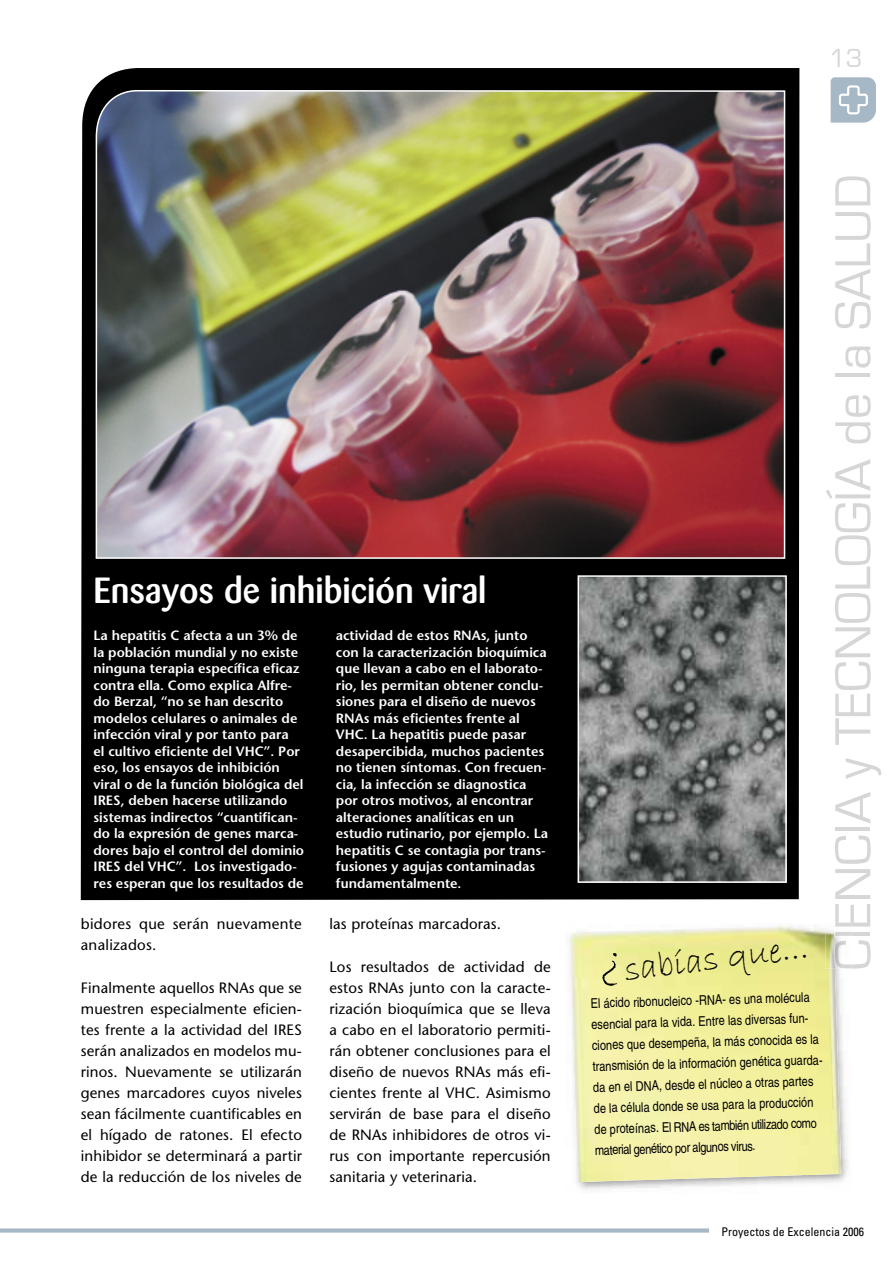
<style>
.page{position:relative;width:893px;height:1263px;background:#fff}
.page>*{position:absolute;margin:0;border:0;box-sizing:border-box;transform-origin:0 0}
.t1{font:52.5px "Eurostile";color:#d6d6d6}
.t2{font:500 36px "Barmeno";color:#fff}
.t3{font:36px "Bradley Hand ITC";color:#000}
.t4{font:27px "Eurostile";color:#d6d6d6}
.t5{font:15px/21px "Stone Sans";letter-spacing:.01em;color:#000;text-align:justify}
.t6{font:600 13.5px/16.5px "Stone Sans";color:#fff}
.t7{font:condensed 13.5px/21px "Helvetica";color:#000}
.t8{font:condensed 12px "Univers";color:#000}
</style>
<div class="page">
<svg style="left:831px;top:77px;width:45px;height:45px;background:#b2c0cd"></svg>
<svg style="left:0;top:1228px;width:709px;height:5px;background:#b4c2cf"></svg>
<div style="left:81px;top:68px;width:718px;height:832px;background:#000"></div>
<img style="left:804px;top:968px;width:47px;height:215px">
<img style="left:835px;top:922px;width:17px;height:46px">
<img style="left:570px;top:924px;width:271px;height:258px">
<img style="left:826px;top:924px;width:9px;height:44px">
<img style="left:95px;top:89px;width:691px;height:471px">
<img style="left:581px;top:578px;width:203px;height:302px">
<div style="left:578px;top:575px;width:209px;height:308px;border:2px solid #fff"></div>
<svg style="left:601px;top:951px;width:21px;height:36px"></svg>
<h3 class="t4" style="left:829px;top:44px;width:35px">13</h3>
<h2 class="t2" style="left:94px;top:569px;width:394px">Ensayos de inhibición viral</h2>
<p class="t6" style="left:94px;top:627px;width:212px">La hepatitis C afecta a un 3% de la población mundial y no existe ninguna terapia específica eficaz contra ella. Como explica Alfre&shy;do Berzal, “no se han descrito modelos celulares o animales de infección viral y por tanto para<br>el cultivo eficiente del VHC”. Por eso, los ensayos de inhibición viral o de la función biológica del<br>IRES, deben hacerse utilizando sistemas indirectos “cuantifican&shy;do la expresión de genes marca&shy;dores bajo el control del dominio<br>IRES del VHC”. Los investigado&shy;res esperan que los resultados de</p>
<p class="t6" style="left:336px;top:627px;width:214px">actividad de estos RNAs, junto con la caracterización bioquímica que llevan a cabo en el laborato&shy;rio, les permitan obtener conclu&shy;siones para el diseño de nuevos<br>RNAs más eficientes frente al<br>VHC. La hepatitis puede pasar desapercibida, muchos pacientes no tienen síntomas. Con frecuen&shy;cia, la infección se diagnostica por otros motivos, al encontrar alteraciones analíticas en un estudio rutinario, por ejemplo. La hepatitis C se contagia por trans&shy;fusiones y agujas contaminadas fundamentalmente.</p>
<p class="t5" style="left:81px;top:914px;width:223px">bidores que serán nuevamente analizados.</p>
<p class="t5" style="left:81px;top:977px;width:223px">Finalmente aquellos RNAs que se muestren especialmente eficien&shy;tes frente a la actividad del IRES serán analizados en modelos mu&shy;rinos. Nuevamente se utilizarán genes marcadores cuyos niveles sean fácilmente cuantificables en el hígado de ratones. El efecto inhibidor se determinará a partir de la reducción de los niveles de</p>
<p class="t5" style="left:330px;top:914px;width:173px">las proteínas marcadoras.</p>
<p class="t5" style="left:330px;top:956px;width:223px">Los resultados de actividad de estos RNAs junto con la caracte&shy;rización bioquímica que se lleva a cabo en el laboratorio permiti&shy;rán obtener conclusiones para el diseño de nuevos RNAs más efi&shy;cientes frente al VHC. Asimismo servirán de base para el diseño de RNAs inhibidores de otros vi&shy;rus con importante repercusión sanitaria y veterinaria.</p>
<h2 class="t3" style="left:622px;top:947px;width:187px;rotate:-7deg">sabías que...</h2>
<h1 class="t1" style="left:825px;top:970px;width:797px;rotate:-90deg">CIENCIA y TECNOLOGÍA de la SALUD</h1>
<p class="t7" style="left:589px;top:993px;width:232px;rotate:-2deg">El ácido ribonucleico -RNA- es una molécula esencial para la vida. Entre las diversas fun&shy;ciones que desempeña, la más conocida es la transmisión de la información genética guarda&shy;da en el DNA, desde el núcleo a otras partes de la célula donde se usa para la producción de proteínas. El RNA es también utilizado como material genético por algunos virus.</p>
<p class="t8" style="left:721px;top:1224px;width:144px">Proyectos de Excelencia 2006</p>
</div>
